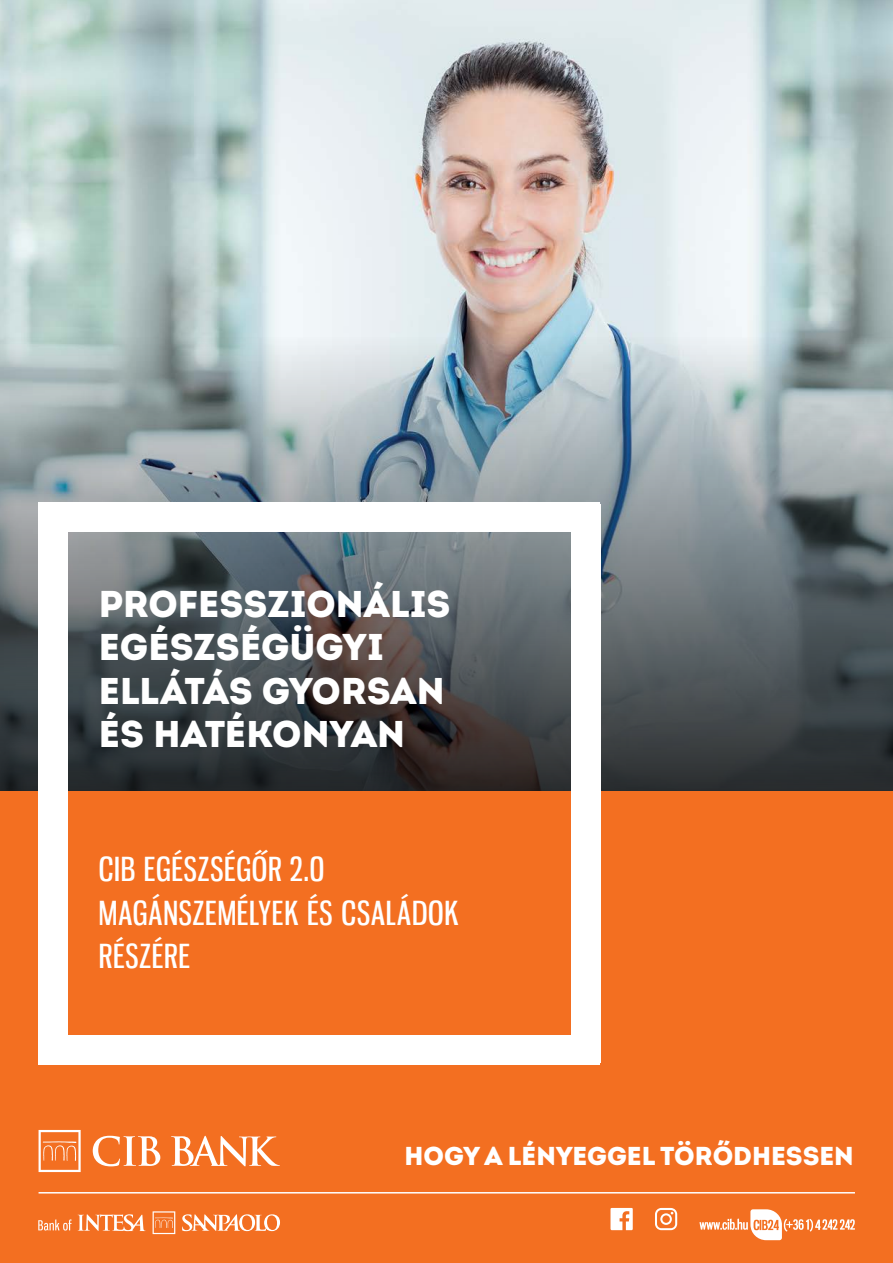
<style>
.page{position:relative;width:893px;height:1263px;background:#fff}
.page>*{position:absolute;margin:0;border:0;box-sizing:border-box;transform-origin:0 0}
.t1{font:900 37.2px/43.5px "Intro";color:#fff}
.t2{font:33px/43.5px "Gnuolane Rg";letter-spacing:.025em;color:#fff}
.t3{font:900 25.95px "Intro";color:#fff}
</style>
<div class="page">
<img style="left:0;top:0;width:893px;height:337px">
<svg style="left:0;top:337px;width:893px;height:455px;background:#6f787c"></svg>
<div style="left:0;top:792px;width:893px;height:471px;background:#f36f21"></div>
<div style="left:39px;top:504px;width:29px;height:559px;background:#fff"></div>
<div style="left:571px;top:504px;width:29px;height:559px;background:#fff"></div>
<div style="left:39px;top:502px;width:561px;height:30px;background:#fff"></div>
<div style="left:39px;top:1035px;width:561px;height:29px;background:#fff"></div>
<svg style="left:610px;top:1208px;width:23px;height:22px"></svg>
<svg style="left:699px;top:1209px;width:156px;height:31px"></svg>
<svg style="left:655px;top:1208px;width:22px;height:22px"></svg>
<hr style="left:39px;top:1192px;width:816px;height:1px;background:#fff">
<svg style="left:38px;top:1219px;width:34px;height:11px"></svg>
<svg style="left:182px;top:1214px;width:98px;height:17px"></svg>
<svg style="left:78px;top:1214px;width:67px;height:17px"></svg>
<svg style="left:153px;top:1211px;width:22px;height:23px"></svg>
<svg style="left:39px;top:1130px;width:42px;height:42px"></svg>
<svg style="left:171px;top:1136px;width:109px;height:30px"></svg>
<svg style="left:93px;top:1136px;width:67px;height:30px"></svg>
<p class="t1" style="left:99px;top:581px;width:353px">PROFESSZIONÁLIS<br>EGÉSZSÉGÜGYI<br>ELLÁTÁS GYORSAN<br>ÉS HATÉKONYAN</p>
<p class="t2" style="left:99px;top:847px;width:361px">CIB EGÉSZSÉGŐR 2.0<br>MAGÁNSZEMÉLYEK ÉS CSALÁDOK<br>RÉSZÉRE</p>
<p class="t3" style="left:405px;top:1139px;width:451px">HOGY A LÉNYEGGEL TÖRŐDHESSEN</p>
</div>
